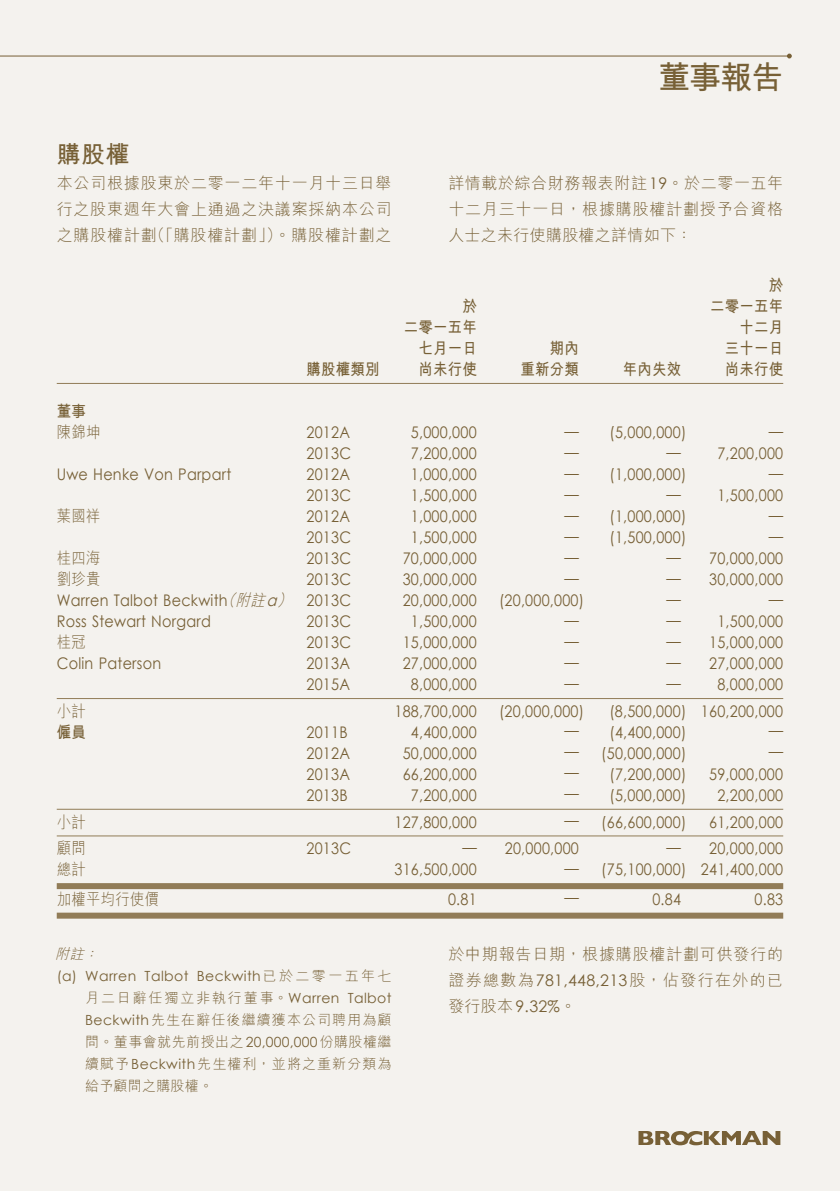
<style>
.page{position:relative;width:840px;height:1191px;background:#fff}
.page>*{position:absolute;margin:0;border:0;box-sizing:border-box;transform-origin:0 0}
.t1{font:32px "M Hei HK Bold E Ten B5 H";color:#776036}
.t2{font:24px "M Hei HK Bold E Ten B5 H";color:#776036}
.t3{font:16px "Century Gothic";letter-spacing:.015em;color:#776036;scale:.9 1}
.t4{font:16px/26px "M Hei HK Light E Ten B5 H";letter-spacing:.05em;color:#776036;text-align:justify}
.t5{font:16px/21px "M Hei HK Bold E Ten B5 H";letter-spacing:.015em;color:#776036;text-align:right;scale:.9 1}
.t6{font:16px "M Hei HK Light E Ten B5 H";letter-spacing:.05em;color:#776036;scale:.9 1}
.t7{font:16px "M Hei HK Light E Ten B5 H";letter-spacing:.015em;color:#776036;scale:.9 1}
.t8{font:14px/22px "M Hei HK Light E Ten B5 H";letter-spacing:.075em;color:#776036;text-align:justify}
.t9{font:14px "Century Gothic";letter-spacing:.03em;color:#776036}
.t10{font:italic 14px "M Hei HK Light E Ten B5 H";color:#776036}
.s1{font-family:"Century Gothic"}
.s2{font-family:"M Hei HK Light E Ten B5 H";font-style:italic}
.s3{font-style:italic}
.s4{font-family:"M Hei HK Light E Ten B5 H"}
</style>
<div class="page">
<div style="left:0;top:0;width:839px;height:1191px;background:#f4f2ee"></div>
<svg style="left:638px;top:1131px;width:142px;height:14px"></svg>
<hr style="left:0;top:56px;width:789px;height:1px;background:#776036">
<svg style="left:786px;top:54px;width:5px;height:4px"></svg>
<hr style="left:57px;top:383px;width:725px;height:1px;background:#917c57">
<hr style="left:57px;top:698px;width:725px;height:1px;background:#917c57">
<hr style="left:57px;top:808px;width:725px;height:1px;background:#917c57">
<hr style="left:57px;top:835px;width:725px;height:1px;background:#917c57">
<div style="left:57px;top:883px;width:725px;height:6px;background:#917c57"></div>
<div style="left:57px;top:912px;width:725px;height:6px;background:#917c57"></div>
<h1 class="t1" style="left:658px;top:65px;width:126px">董事報告</h1>
<h2 class="t2" style="left:57px;top:145px;width:74px">購股權</h2>
<p class="t4" style="left:57px;top:172px;width:336px">本公司根據股東於二零一二年十一月十三日舉行之股東週年大會上通過之決議案採納本公司之購股權計劃（「購股權計劃」）。購股權計劃之</p>
<p class="t4" style="left:448px;top:172px;width:336px">詳情載於綜合財務報表附註<span class="s1">19</span>。於二零一五年十二月三十一日，根據購股權計劃授予合資格人士之未行使購股權之詳情如下：</p>
<p class="t5" style="left:306px;top:361px;width:83px">購股權類別</p>
<p class="t5" style="left:403px;top:298px;width:83px">於<br>二零一五年七月一日尚未行使</p>
<p class="t5" style="left:520px;top:340px;width:66px">期內<br>重新分類</p>
<p class="t5" style="left:622px;top:361px;width:66px">年內失效</p>
<p class="t5" style="left:709px;top:277px;width:83px">於<br>二零一五年十二月<br>三十一日尚未行使</p>
<p class="t5" style="left:57px;top:403px;width:34px">董事</p>
<p class="t6" style="left:57px;top:426px;width:50px">陳錦坤</p>
<p class="t3" style="left:306px;top:422px;width:50px">2012A</p>
<p class="t3" style="left:410px;top:422px;width:75px">5,000,000</p>
<p class="t3" style="left:564px;top:422px;width:137px">— (5,000,000)</p>
<p class="t3" style="left:768px;top:420px;width:17px">—</p>
<p class="t3" style="left:306px;top:443px;width:51px">2013C</p>
<p class="t3" style="left:410px;top:443px;width:75px">7,200,000</p>
<p class="t3" style="left:564px;top:441px;width:17px">—</p>
<p class="t3" style="left:666px;top:443px;width:131px">— 7,200,000</p>
<p class="t3" style="left:57px;top:464px;width:195px">Uwe Henke Von Parpart</p>
<p class="t3" style="left:306px;top:464px;width:50px">2012A</p>
<p class="t3" style="left:410px;top:464px;width:75px">1,000,000</p>
<p class="t3" style="left:564px;top:464px;width:137px">— (1,000,000)</p>
<p class="t3" style="left:768px;top:462px;width:17px">—</p>
<p class="t3" style="left:306px;top:485px;width:51px">2013C</p>
<p class="t3" style="left:410px;top:485px;width:75px">1,500,000</p>
<p class="t3" style="left:564px;top:483px;width:17px">—</p>
<p class="t3" style="left:666px;top:485px;width:131px">— 1,500,000</p>
<p class="t6" style="left:57px;top:510px;width:50px">葉國祥</p>
<p class="t3" style="left:306px;top:506px;width:50px">2012A</p>
<p class="t3" style="left:410px;top:506px;width:75px">1,000,000</p>
<p class="t3" style="left:564px;top:506px;width:137px">— (1,000,000)</p>
<p class="t3" style="left:768px;top:504px;width:17px">—</p>
<p class="t3" style="left:306px;top:527px;width:51px">2013C</p>
<p class="t3" style="left:410px;top:527px;width:75px">1,500,000</p>
<p class="t3" style="left:564px;top:527px;width:137px">— (1,500,000)</p>
<p class="t3" style="left:768px;top:525px;width:17px">—</p>
<p class="t6" style="left:57px;top:552px;width:50px">桂四海</p>
<p class="t3" style="left:306px;top:548px;width:51px">2013C</p>
<p class="t3" style="left:402px;top:548px;width:84px">70,000,000</p>
<p class="t3" style="left:564px;top:546px;width:17px">—</p>
<p class="t3" style="left:666px;top:548px;width:131px">— 70,000,000</p>
<p class="t6" style="left:57px;top:573px;width:50px">劉珍貴</p>
<p class="t3" style="left:306px;top:569px;width:51px">2013C</p>
<p class="t3" style="left:402px;top:569px;width:84px">30,000,000</p>
<p class="t3" style="left:564px;top:567px;width:17px">—</p>
<p class="t3" style="left:666px;top:569px;width:131px">— 30,000,000</p>
<p class="t3" style="left:57px;top:590px;width:328px">Warren Talbot Beckwith<span class="s2">（附註</span><span class="s3">a</span><span class="s2">）</span> 2013C</p>
<p class="t3" style="left:402px;top:590px;width:84px">20,000,000</p>
<p class="t3" style="left:498px;top:590px;width:96px">(20,000,000)</p>
<p class="t3" style="left:666px;top:588px;width:17px">—</p>
<p class="t3" style="left:768px;top:588px;width:17px">—</p>
<p class="t3" style="left:57px;top:611px;width:173px">Ross Stewart Norgard</p>
<p class="t3" style="left:306px;top:611px;width:51px">2013C</p>
<p class="t3" style="left:410px;top:611px;width:75px">1,500,000</p>
<p class="t3" style="left:564px;top:609px;width:17px">—</p>
<p class="t3" style="left:666px;top:611px;width:131px">— 1,500,000</p>
<p class="t6" style="left:57px;top:636px;width:34px">桂冠</p>
<p class="t3" style="left:306px;top:632px;width:51px">2013C</p>
<p class="t3" style="left:402px;top:632px;width:84px">15,000,000</p>
<p class="t3" style="left:564px;top:630px;width:17px">—</p>
<p class="t3" style="left:666px;top:632px;width:131px">— 15,000,000</p>
<p class="t3" style="left:57px;top:653px;width:117px">Colin Paterson</p>
<p class="t3" style="left:306px;top:653px;width:50px">2013A</p>
<p class="t3" style="left:402px;top:653px;width:84px">27,000,000</p>
<p class="t3" style="left:564px;top:651px;width:17px">—</p>
<p class="t3" style="left:666px;top:653px;width:131px">— 27,000,000</p>
<p class="t3" style="left:306px;top:674px;width:50px">2015A</p>
<p class="t3" style="left:410px;top:674px;width:75px">8,000,000</p>
<p class="t3" style="left:564px;top:672px;width:17px">—</p>
<p class="t3" style="left:666px;top:674px;width:131px">— 8,000,000</p>
<p class="t6" style="left:57px;top:705px;width:34px">小計</p>
<p class="t3" style="left:394px;top:701px;width:93px">188,700,000</p>
<p class="t3" style="left:498px;top:701px;width:96px">(20,000,000)</p>
<p class="t3" style="left:609px;top:701px;width:194px">(8,500,000) 160,200,000</p>
<p class="t5" style="left:57px;top:723px;width:34px">僱員</p>
<p class="t3" style="left:306px;top:722px;width:47px">2011B</p>
<p class="t3" style="left:410px;top:722px;width:75px">4,400,000</p>
<p class="t3" style="left:564px;top:722px;width:137px">— (4,400,000)</p>
<p class="t3" style="left:768px;top:720px;width:17px">—</p>
<p class="t3" style="left:306px;top:743px;width:50px">2012A</p>
<p class="t3" style="left:402px;top:743px;width:84px">50,000,000</p>
<p class="t3" style="left:564px;top:743px;width:137px">— (50,000,000)</p>
<p class="t3" style="left:768px;top:741px;width:17px">—</p>
<p class="t3" style="left:306px;top:764px;width:50px">2013A</p>
<p class="t3" style="left:402px;top:764px;width:84px">66,200,000</p>
<p class="t3" style="left:564px;top:764px;width:137px">— (7,200,000)</p>
<p class="t3" style="left:708px;top:764px;width:84px">59,000,000</p>
<p class="t3" style="left:306px;top:785px;width:47px">2013B</p>
<p class="t3" style="left:410px;top:785px;width:75px">7,200,000</p>
<p class="t3" style="left:564px;top:785px;width:137px">— (5,000,000)</p>
<p class="t3" style="left:717px;top:785px;width:75px">2,200,000</p>
<p class="t6" style="left:57px;top:815px;width:34px">小計</p>
<p class="t3" style="left:394px;top:811px;width:93px">127,800,000</p>
<p class="t3" style="left:564px;top:811px;width:137px">— (66,600,000)</p>
<p class="t3" style="left:708px;top:811px;width:84px">61,200,000</p>
<p class="t6" style="left:57px;top:842px;width:34px">顧問</p>
<p class="t3" style="left:306px;top:838px;width:51px">2013C</p>
<p class="t3" style="left:462px;top:838px;width:131px">— 20,000,000</p>
<p class="t3" style="left:666px;top:838px;width:131px">— 20,000,000</p>
<p class="t6" style="left:57px;top:863px;width:34px">總計</p>
<p class="t3" style="left:394px;top:859px;width:93px">316,500,000</p>
<p class="t3" style="left:564px;top:859px;width:244px">— (75,100,000) 241,400,000</p>
<p class="t7" style="left:57px;top:893px;width:115px">加權平均行使價</p>
<p class="t3" style="left:448px;top:889px;width:33px">0.81</p>
<p class="t3" style="left:564px;top:887px;width:17px">—</p>
<p class="t3" style="left:652px;top:889px;width:33px">0.84</p>
<p class="t3" style="left:754px;top:889px;width:33px">0.83</p>
<p class="t10" style="left:55px;top:948px;width:48px">附註：</p>
<p class="t9" style="left:57px;top:966px;width:336px">(a) Warren Talbot Beckwith<span class="s4">已於二零一五年七</span></p>
<p class="t8" style="left:85px;top:988px;width:308px">月二日辭任獨立非執行董事。<span class="s1">Warren Talbot Beckwith</span>先生在辭任後繼續獲本公司聘用為顧問。董事會就先前授出之<span class="s1">20,000,000</span>份購股權繼續賦予<span class="s1">Beckwith</span>先生權利，並將之重新分類為給予顧問之購股權。</p>
<p class="t4" style="left:448px;top:943px;width:336px">於中期報告日期，根據購股權計劃可供發行的證券總數為<span class="s1">781,448,213</span>股，佔發行在外的已發行股本<span class="s1">9.32%</span>。</p>
</div>
